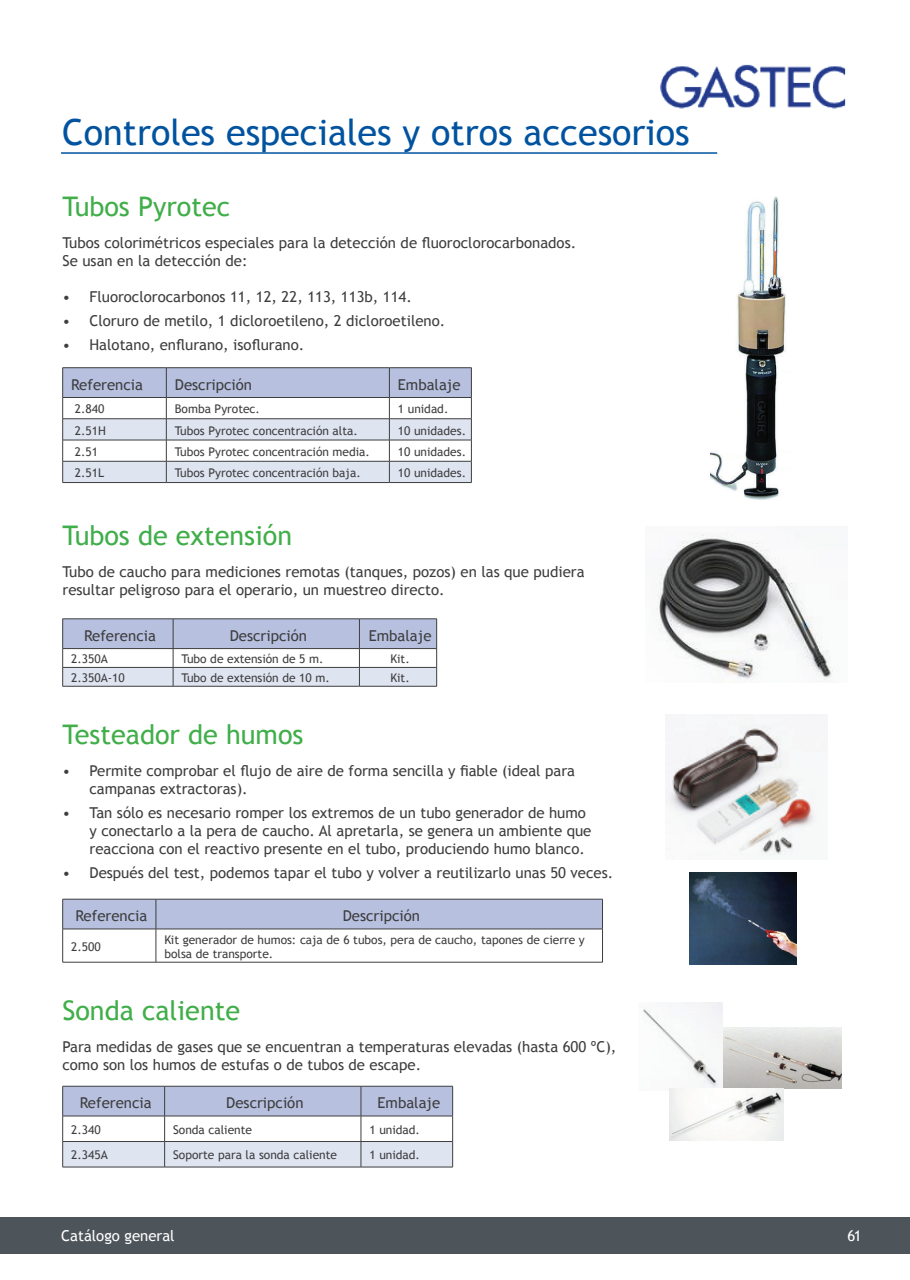
<style>
.page{position:relative;width:910px;height:1280px;background:#fff}
.page>*{position:absolute;margin:0;border:0;box-sizing:border-box;transform-origin:0 0}
.t1{font:36px "Trebuchet MS";color:#0153a0}
.t2{font:27px "Trebuchet MS";color:#40ae49}
.t3{font:15px/18px "Trebuchet MS";color:#3e3e3f}
.t4{font:15px "Trebuchet MS";color:#fff}
.t5{font:12px/14.4px "Trebuchet MS";color:#3e3e3f}
</style>
<div class="page">
<div style="left:0;top:1217px;width:910px;height:37px;background:#4d545a"></div>
<img style="left:710px;top:197px;width:76px;height:303px">
<hr style="left:63px;top:367px;width:103px;height:1px;background:#3e3e3f">
<hr style="left:166px;top:367px;width:223px;height:1px;background:#3e3e3f">
<hr style="left:389px;top:367px;width:83px;height:1px;background:#3e3e3f">
<svg style="left:62px;top:368px;width:410px;height:114px"></svg>
<hr style="left:63px;top:482px;width:103px;height:1px;background:#3e3e3f">
<hr style="left:166px;top:482px;width:223px;height:1px;background:#3e3e3f">
<hr style="left:389px;top:482px;width:83px;height:1px;background:#3e3e3f">
<hr style="left:63px;top:618px;width:110px;height:1px;background:#3e3e3f">
<hr style="left:173px;top:618px;width:186px;height:1px;background:#3e3e3f">
<hr style="left:359px;top:618px;width:78px;height:1px;background:#3e3e3f">
<svg style="left:62px;top:619px;width:375px;height:67px"></svg>
<hr style="left:63px;top:686px;width:110px;height:1px;background:#3e3e3f">
<hr style="left:173px;top:686px;width:186px;height:1px;background:#3e3e3f">
<hr style="left:359px;top:686px;width:78px;height:1px;background:#3e3e3f">
<div style="left:63px;top:900px;width:539px;height:29px;background:#b7c0df"></div>
<hr style="left:156px;top:899px;width:1px;height:30px;background:#3e3e3f">
<hr style="left:63px;top:929px;width:93px;height:1px;background:#3e3e3f">
<hr style="left:156px;top:929px;width:447px;height:1px;background:#3e3e3f">
<hr style="left:156px;top:929px;width:1px;height:33px;background:#3e3e3f">
<hr style="left:63px;top:899px;width:93px;height:1px;background:#3e3e3f">
<hr style="left:62px;top:899px;width:1px;height:30px;background:#3e3e3f">
<hr style="left:156px;top:899px;width:447px;height:1px;background:#3e3e3f">
<hr style="left:602px;top:899px;width:1px;height:30px;background:#3e3e3f">
<hr style="left:62px;top:929px;width:1px;height:33px;background:#3e3e3f">
<hr style="left:602px;top:929px;width:1px;height:33px;background:#3e3e3f">
<hr style="left:63px;top:962px;width:93px;height:1px;background:#3e3e3f">
<hr style="left:156px;top:962px;width:447px;height:1px;background:#3e3e3f">
<img style="left:723px;top:1027px;width:118px;height:62px">
<svg style="left:62px;top:1086px;width:391px;height:81px"></svg>
<hr style="left:63px;top:1167px;width:102px;height:1px;background:#3e3e3f">
<hr style="left:165px;top:1167px;width:196px;height:1px;background:#3e3e3f">
<hr style="left:361px;top:1167px;width:92px;height:1px;background:#3e3e3f">
<img style="left:643px;top:1002px;width:79px;height:87px">
<img style="left:690px;top:873px;width:107px;height:92px">
<img style="left:657px;top:532px;width:178px;height:151px">
<img style="left:666px;top:724px;width:149px;height:131px">
<img style="left:669px;top:1089px;width:114px;height:51px">
<img style="left:660px;top:64px;width:186px;height:44px">
<hr style="left:61px;top:152px;width:656px;height:2px;background:#0153a0">
<h1 class="t1" style="left:62px;top:111px;width:629px">Controles especiales y otros accesorios</h1>
<h2 class="t2" style="left:63px;top:190px;width:169px">Tubos Pyrotec</h2>
<p class="t3" style="left:63px;top:234px;width:515px">Tubos colorimétricos especiales para la detección de fluoroclorocarbonados.<br>Se usan en la detección de:</p>
<p class="t3" style="left:63px;top:288px;width:351px">• Fluoroclorocarbonos 11, 12, 22, 113, 113b, 114.</p>
<p class="t3" style="left:63px;top:312px;width:384px">• Cloruro de metilo, 1 dicloroetileno, 2 dicloroetileno.</p>
<p class="t3" style="left:63px;top:336px;width:243px">• Halotano, enflurano, isoflurano.</p>
<p class="t3" style="left:71px;top:375px;width:73px">Referencia</p>
<p class="t3" style="left:175px;top:375px;width:79px">Descripción</p>
<p class="t3" style="left:398px;top:375px;width:64px">Embalaje</p>
<p class="t5" style="left:75px;top:402px;width:31px">2.840</p>
<p class="t5" style="left:175px;top:402px;width:87px">Bomba Pyrotec.</p>
<p class="t5" style="left:398px;top:402px;width:52px">1 unidad.</p>
<p class="t5" style="left:75px;top:423px;width:33px">2.51H</p>
<p class="t5" style="left:175px;top:423px;width:185px">Tubos Pyrotec concentración alta.</p>
<p class="t5" style="left:398px;top:423px;width:70px">10 unidades.</p>
<p class="t5" style="left:75px;top:444px;width:25px">2.51</p>
<p class="t5" style="left:175px;top:444px;width:197px">Tubos Pyrotec concentración media.</p>
<p class="t5" style="left:398px;top:444px;width:70px">10 unidades.</p>
<p class="t5" style="left:75px;top:466px;width:31px">2.51L</p>
<p class="t5" style="left:175px;top:466px;width:187px">Tubos Pyrotec concentración baja.</p>
<p class="t5" style="left:398px;top:466px;width:70px">10 unidades.</p>
<h2 class="t2" style="left:63px;top:519px;width:231px">Tubos de extensión</h2>
<p class="t3" style="left:63px;top:563px;width:524px">Tubo de caucho para mediciones remotas (tanques, pozos) en las que pudiera resultar peligroso para el operario, un muestreo directo.</p>
<p class="t3" style="left:84px;top:626px;width:73px">Referencia</p>
<p class="t3" style="left:230px;top:626px;width:79px">Descripción</p>
<p class="t3" style="left:369px;top:626px;width:64px">Embalaje</p>
<p class="t5" style="left:71px;top:652px;width:38px">2.350A</p>
<p class="t5" style="left:182px;top:652px;width:143px">Tubo de extensión de 5 m.</p>
<p class="t5" style="left:391px;top:652px;width:21px">Kit.</p>
<p class="t5" style="left:71px;top:671px;width:55px">2.350A-10</p>
<p class="t5" style="left:182px;top:671px;width:150px">Tubo de extensión de 10 m.</p>
<p class="t5" style="left:391px;top:671px;width:21px">Kit.</p>
<h2 class="t2" style="left:63px;top:718px;width:242px">Testeador de humos</h2>
<p class="t3" style="left:90px;top:762px;width:487px;text-indent:-27px">• Permite comprobar el flujo de aire de forma sencilla y fiable (ideal para campanas extractoras).</p>
<p class="t3" style="left:90px;top:804px;width:503px;text-indent:-27px">• Tan sólo es necesario romper los extremos de un tubo generador de humo y conectarlo a la pera de caucho. Al apretarla, se genera un ambiente que reacciona con el reactivo presente en el tubo, produciendo humo blanco.</p>
<p class="t3" style="left:63px;top:864px;width:552px">• Después del test, podemos tapar el tubo y volver a reutilizarlo unas 50 veces.</p>
<p class="t3" style="left:76px;top:907px;width:73px">Referencia</p>
<p class="t3" style="left:343px;top:907px;width:79px">Descripción</p>
<p class="t5" style="left:71px;top:939px;width:31px">2.500</p>
<p class="t5" style="left:164px;top:932px;width:422px">Kit generador de humos: caja de 6 tubos, pera de caucho, tapones de cierre y bolsa de transporte.</p>
<h2 class="t2" style="left:63px;top:994px;width:179px">Sonda caliente</h2>
<p class="t3" style="left:63px;top:1038px;width:555px">Para medidas de gases que se encuentran a temperaturas elevadas (hasta 600 ºC), como son los humos de estufas o de tubos de escape.</p>
<p class="t3" style="left:80px;top:1094px;width:73px">Referencia</p>
<p class="t3" style="left:226px;top:1094px;width:79px">Descripción</p>
<p class="t3" style="left:378px;top:1094px;width:64px">Embalaje</p>
<p class="t5" style="left:71px;top:1123px;width:31px">2.340</p>
<p class="t5" style="left:173px;top:1123px;width:80px">Sonda caliente</p>
<p class="t5" style="left:369px;top:1123px;width:52px">1 unidad.</p>
<p class="t5" style="left:71px;top:1148px;width:38px">2.345A</p>
<p class="t5" style="left:173px;top:1148px;width:165px">Soporte para la sonda caliente</p>
<p class="t5" style="left:369px;top:1148px;width:52px">1 unidad.</p>
<p class="t4" style="left:61px;top:1227px;width:115px">Catálogo general</p>
<p class="t4" style="left:847px;top:1226px;width:16px">61</p>
</div>
